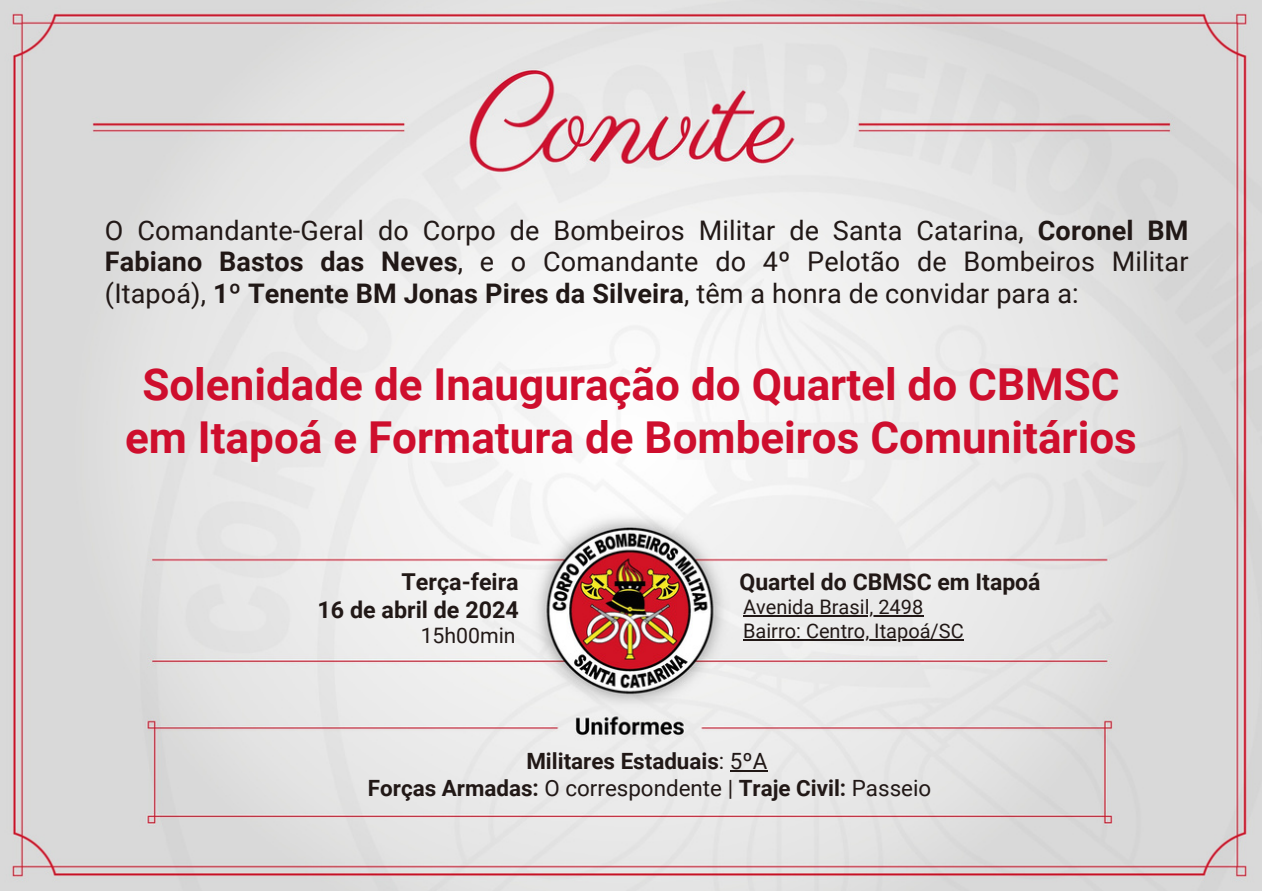
<style>
.page{position:relative;width:1262px;height:891px;background:#fff}
.page>*{position:absolute;margin:0;border:0;box-sizing:border-box;transform-origin:0 0}
.t1{font:700 44px/52.4px "Roboto";color:#ce0e2d;text-align:center}
.t2{font:27px/31.6px "Roboto";letter-spacing:.005em;color:#211816;text-align:justify}
.t3{font:700 23.2px/28.4px "Roboto";color:#211816;text-align:right}
.t4{font:700 23px "Roboto";color:#211816}
.t5{font:700 22.4px/27px "Roboto";color:#211816;text-align:center}
.t6{font:21.2px "Roboto";color:#211816}
.t7{font:20px "Roboto";color:#211816}
.s1{font-weight:700}
.s2{font-weight:400}
</style>
<div class="page">
<img style="left:0;top:0;width:1261px;height:891px">
<hr style="left:730px;top:770px;width:37px;height:2px;background:#211816">
<hr style="left:743px;top:615px;width:180px;height:2px;background:#211816">
<hr style="left:743px;top:639px;width:220px;height:2px;background:#211816">
<h4 class="t2" style="left:105px;top:215px;width:1085px">O Comandante-Geral do Corpo de Bombeiros Militar de Santa Catarina, <span class="s1">Coronel BM Fabiano Bastos das Neves</span>, e o Comandante do 4º Pelotão de Bombeiros Militar (Itapoá), <span class="s1">1º Tenente BM Jonas Pires da Silveira</span>, têm a honra de convidar para a:</h4>
<h2 class="t1" style="left:125px;top:359px;width:1013px">Solenidade de Inauguração do Quartel do CBMSC em Itapoá e Formatura de Bombeiros Comunitários</h2>
<h1 class="t3" style="left:317px;top:568px;width:203px">Terça-feira<br>16 de abril de 2024</h1>
<h3 class="t6" style="left:421px;top:624px;width:96px">15h00min</h3>
<h4 class="t4" style="left:739px;top:569px;width:303px">Quartel do CBMSC em Itapoá</h4>
<p class="t7" style="left:743px;top:595px;width:182px">Avenida Brasil, 2498</p>
<p class="t7" style="left:743px;top:619px;width:222px">Bairro: Centro, Itapoá/SC</p>
<h3 class="t5" style="left:368px;top:748px;width:565px">Militares Estaduais<span class="s2">: 5ºA<br></span>Forças Armadas: <span class="s2">O correspondente |</span> Traje Civil: <span class="s2">Passeio</span></h3>
</div>
